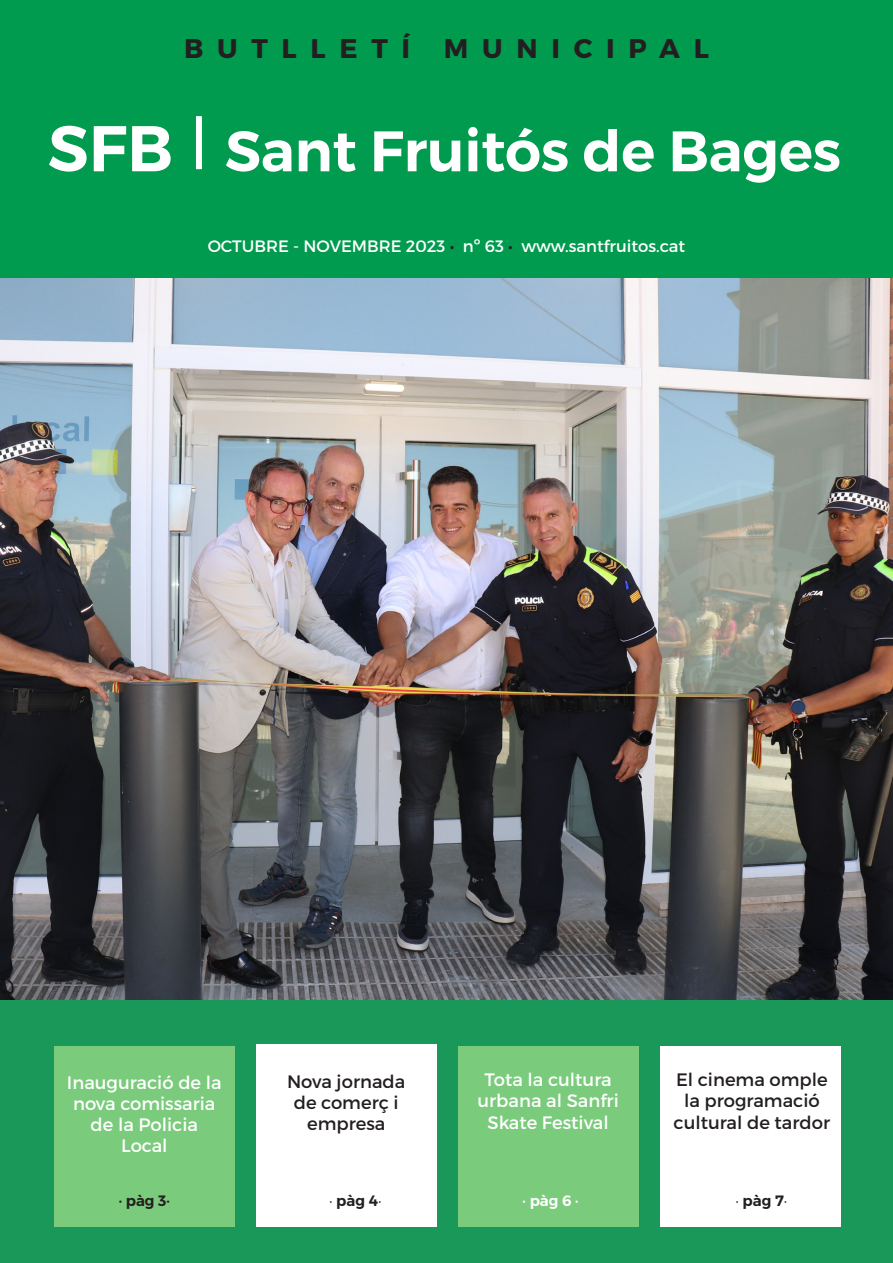
<style>
.page{position:relative;width:893px;height:1263px;background:#fff}
.page>*{position:absolute;margin:0;border:0;box-sizing:border-box;transform-origin:0 0}
.t1{font:600 57px "Montserrat";letter-spacing:-.005em;color:#fff}
.t2{font:700 27px "Montserrat";letter-spacing:.51em;color:#231f20}
.t3{font:18px/21px "Montserrat";color:#fff;text-align:center}
.t4{font:18px/21px "Montserrat";color:#231f20;text-align:center}
.t5{font:16.5px "Montserrat";color:#fff}
.t6{font:600 15px "Montserrat";color:#231f20}
.t7{font:600 15px "Montserrat";color:#fff}
.s1{font-size:64.5px}
.s2{font-family:"DIN Next LT Pro";font-weight:500;font-size:64.5px}
.s3{color:#231f20}
.s4{font-family:"DIN Next LT Pro";font-weight:400}
</style>
<div class="page">
<div style="left:0;top:0;width:893px;height:279px;background:#009b4e"></div>
<div style="left:0;top:990px;width:893px;height:273px;background:#1a985a"></div>
<div style="left:54px;top:1046px;width:181px;height:181px;background:#7acb7c"></div>
<div style="left:256px;top:1045px;width:181px;height:182px;background:#fff"></div>
<div style="left:458px;top:1046px;width:180px;height:181px;background:#7acb7c"></div>
<div style="left:660px;top:1046px;width:180px;height:181px;background:#fff"></div>
<img style="left:0;top:279px;width:893px;height:720px">
<p class="t2" style="left:184px;top:31px;width:526px">BUTLLETÍ MUNICIPAL</p>
<p class="t1" style="left:48px;top:116px;width:795px"><span class="s1">SFB</span> <span class="s2">|</span> Sant Fruitós de Bages</p>
<p class="t5" style="left:208px;top:236px;width:479px">OCTUBRE - NOVEMBRE 2023 <span class="s3">•</span> nº 63 <span class="s3">•</span> www.santfruitos.cat</p>
<p class="t4" style="left:287px;top:1071px;width:120px">Nova jornada de comerç i empresa</p>
<p class="t4" style="left:676px;top:1069px;width:153px">El cinema omple</p>
<p class="t3" style="left:67px;top:1072px;width:156px">Inauguració de la nova comissaria de la Policia<br>Local</p>
<p class="t3" style="left:477px;top:1068px;width:143px;line-height:21.6px">Tota la cultura urbana al Sanfri<br>Skate Festival</p>
<p class="t4" style="left:684px;top:1090px;width:137px">la programació</p>
<p class="t4" style="left:674px;top:1112px;width:158px">cultural de tardor</p>
<p class="t6" style="left:119px;top:1192px;width:53px">· pàg 3·</p>
<p class="t6" style="left:329px;top:1192px;width:54px"><span class="s4">·</span> pàg 4<span class="s4">·</span></p>
<p class="t7" style="left:523px;top:1192px;width:58px">· pàg 6 ·</p>
<p class="t6" style="left:735px;top:1192px;width:53px"><span class="s4">·</span> pàg 7<span class="s4">·</span></p>
</div>
